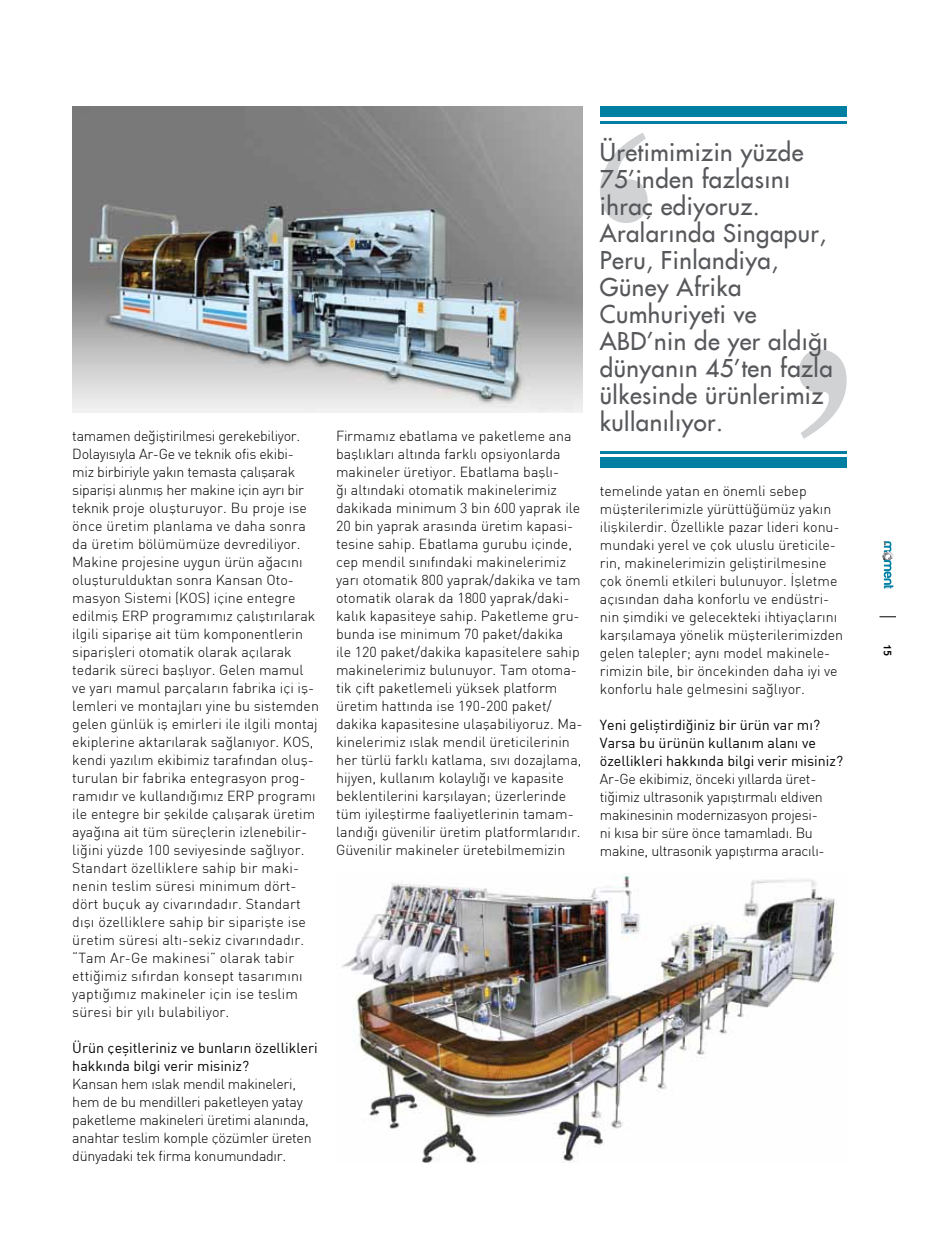
<style>
.page{position:relative;width:936px;height:1234px;background:#fff}
.page>*{position:absolute;margin:0;border:0;box-sizing:border-box;transform-origin:0 0}
.t1{font:24px/27px "Beatles";letter-spacing:.02em;color:#57585b}
.t2{font:300 14.25px/18px "DI Nbek";color:#000}
.t3{font:300 14.25px/18px "DI Nbek";letter-spacing:-.02em;color:#000}
.t4{font:14.25px/18px "DIN Bek";color:#000}
.t5{font:700 10.5px "Trebuchet MS";color:#000}
</style>
<div class="page">
<svg style="left:799px;top:349px;width:47px;height:89px"></svg>
<svg style="left:600px;top:133px;width:47px;height:90px"></svg>
<hr style="left:600px;top:121px;width:246px;height:3px;background:#007fa2">
<div style="left:600px;top:106px;width:246px;height:11px;background:#007fa2"></div>
<div style="left:600px;top:457px;width:246px;height:11px;background:#007fa2"></div>
<hr style="left:600px;top:450px;width:246px;height:3px;background:#007fa2">
<svg style="left:882px;top:541px;width:11px;height:47px"></svg>
<svg style="left:879px;top:616px;width:16px;height:1px"></svg>
<img style="left:72px;top:106px;width:511px;height:306px">
<img style="left:342px;top:873px;width:494px;height:289px">
<p class="t2" style="left:72px;top:426px;width:248px">tamamen değiştirilmesi gerekebiliyor.<br>Dolayısıyla Ar-Ge ve teknik ofis ekibi&shy;miz birbiriyle yakın temasta çalışarak siparişi alınmış her makine için ayrı bir teknik proje oluşturuyor. Bu proje ise önce üretim planlama ve daha sonra da üretim bölümümüze devrediliyor.<br>Makine projesine uygun ürün ağacını oluşturulduktan sonra Kansan Oto&shy;masyon Sistemi (KOS) içine entegre edilmiş ERP programımız çalıştırılarak ilgili siparişe ait tüm komponentlerin siparişleri otomatik olarak açılarak tedarik süreci başlıyor. Gelen mamul ve yarı mamul parçaların fabrika içi iş&shy;lemleri ve montajları yine bu sistemden gelen günlük iş emirleri ile ilgili montaj ekiplerine aktarılarak sağlanıyor. KOS, kendi yazılım ekibimiz tarafından oluş&shy;turulan bir fabrika entegrasyon prog&shy;ramıdır ve kullandığımız ERP programı ile entegre bir şekilde çalışarak üretim ayağına ait tüm süreçlerin izlenebilir&shy;liğini yüzde 100 seviyesinde sağlıyor.<br>Standart özelliklere sahip bir maki&shy;nenin teslim süresi minimum dört&shy;dört buçuk ay civarındadır. Standart dışı özelliklere sahip bir siparişte ise üretim süresi altı-sekiz civarındadır. “Tam Ar-Ge makinesi” olarak tabir ettiğimiz sıfırdan konsept tasarımını yaptığımız makineler için ise teslim süresi bir yılı bulabiliyor.</p>
<p class="t4" style="left:72px;top:1038px;width:247px">Ürün çeşitleriniz ve bunların özellikleri hakkında bilgi verir misiniz?</p>
<p class="t3" style="left:72px;top:1074px;width:241px">Kansan hem ıslak mendil makineleri, hem de bu mendilleri paketleyen yatay paketleme makineleri üretimi alanında, anahtar teslim komple çözümler üreten dünyadaki tek firma konumundadır.</p>
<p class="t2" style="left:336px;top:426px;width:248px">Firmamız ebatlama ve paketleme ana başlıkları altında farklı opsiyonlarda makineler üretiyor. Ebatlama başlı-<br>ğı altındaki otomatik makinelerimiz dakikada minimum 3 bin 600 yaprak ile 20 bin yaprak arasında üretim kapasi&shy;tesine sahip. Ebatlama gurubu içinde, cep mendil sınıfındaki makinelerimiz yarı otomatik 800 yaprak/dakika ve tam otomatik olarak da 1800 yaprak/daki&shy;kalık kapasiteye sahip. Paketleme gru&shy;bunda ise minimum 70 paket/dakika<br>ile 120 paket/dakika kapasitelere sahip makinelerimiz bulunuyor. Tam otoma&shy;tik çift paketlemeli yüksek platform üretim hattında ise 190-200 paket/ dakika kapasitesine ulaşabiliyoruz. Ma&shy;kinelerimiz ıslak mendil üreticilerinin her türlü farklı katlama, sıvı dozajlama, hijyen, kullanım kolaylığı ve kapasite beklentilerini karşılayan; üzerlerinde tüm iyileştirme faaliyetlerinin tamam&shy;landığı güvenilir üretim platformlarıdır.<br>Güvenilir makineler üretebilmemizin</p>
<h1 class="t1" style="left:600px;top:139px;width:234px">Üretimimizin yüzde<br>75’inden fazlasını ihraç ediyoruz.<br>Aralarında Singapur,<br>Peru, Finlandiya,<br>Güney Afrika<br>Cumhuriyeti ve<br>ABD’nin de yer aldığı dünyanın 45’ten fazla ülkesinde ürünlerimiz kullanılıyor.</h1>
<p class="t2" style="left:600px;top:481px;width:245px">temelinde yatan en önemli sebep müşterilerimizle yürüttüğümüz yakın ilişkilerdir. Özellikle pazar lideri konu&shy;mundaki yerel ve çok uluslu üreticile&shy;rin, makinelerimizin geliştirilmesine çok önemli etkileri bulunuyor. İşletme açısından daha konforlu ve endüstri&shy;nin şimdiki ve gelecekteki ihtiyaçlarını karşılamaya yönelik müşterilerimizden gelen talepler; aynı model makinele&shy;rimizin bile, bir öncekinden daha iyi ve konforlu hale gelmesini sağlıyor.</p>
<p class="t4" style="left:600px;top:715px;width:245px">Yeni geliştirdiğiniz bir ürün var mı?<br>Varsa bu ürünün kullanım alanı ve özellikleri hakkında bilgi verir misiniz?</p>
<p class="t3" style="left:600px;top:769px;width:226px">Ar-Ge ekibimiz, önceki yıllarda üret&shy;tiğimiz ultrasonik yapıştırmalı eldiven makinesinin modernizasyon projesi&shy;ni kısa bir süre önce tamamladı. Bu makine, ultrasonik yapıştırma aracılı-</p>
<p class="t5" style="left:893px;top:644px;width:14px;rotate:90deg">15</p>
</div>
